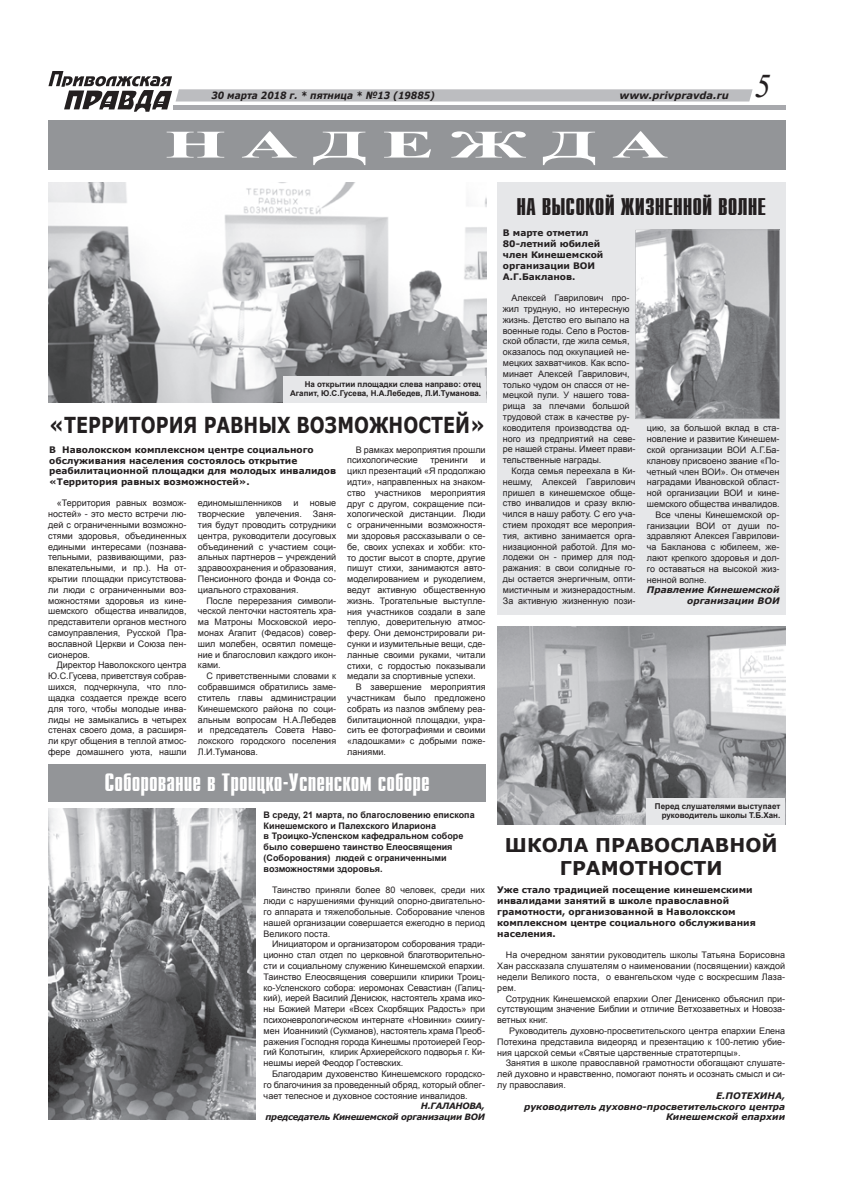
<style>
.page{position:relative;width:842px;height:1191px;background:#fff}
.page>*{position:absolute;margin:0;border:0;box-sizing:border-box;transform-origin:0 0}
.t1{font:700 39px "Times New Roman";letter-spacing:.2em;color:#fff;scale:2 1}
.t2{font:italic 33px "Times New Roman";color:#231f20}
.t3{font:700 25px "Compact C";color:#fff}
.t4{font:700 24px "Compact C";color:#231f20}
.t5{font:700 22px "Verdana";color:#231f20;scale:.8 1}
.t6{font:700 19px/22.8px "Verdana";color:#231f20;text-align:center}
.t7{font:italic 700 10px "Verdana";color:#231f20;scale:.9 1}
.t8{font:italic 700 10px "Verdana";color:#231f20}
.t9{font:9px/10.8px "Arial";color:#231f20;text-align:justify}
.t10{font:700 9px/10.8px "Verdana";color:#231f20}
.t11{font:700 9px/10.8px "Arial";color:#231f20}
.t12{font:italic 700 9px/10.8px "Verdana";color:#231f20;text-align:right}
.t13{font:italic 700 8.7px/10.4px "Verdana";letter-spacing:-.03em;color:#231f20;text-align:right}
.t14{font:700 8px/9.6px "Arial";color:#231f20;text-align:right}
</style>
<div class="page">
<hr style="left:173px;top:106px;width:612px;height:4px;background:#a8a9ad">
<svg style="left:48px;top:71px;width:705px;height:41px"></svg>
<img style="left:48px;top:182px;width:438px;height:220px">
<img style="left:497px;top:627px;width:288px;height:197px">
<img style="left:48px;top:808px;width:208px;height:311px">
<div style="left:48px;top:764px;width:438px;height:38px;background:#939598"></div>
<div style="left:497px;top:182px;width:288px;height:433px;background:#e6e7e9"></div>
<div style="left:48px;top:120px;width:737px;height:50px;background:#939598"></div>
<svg style="left:635px;top:229px;width:145px;height:190px;background:#9fa0a3"></svg>
<div style="left:283px;top:376px;width:203px;height:27px;background:#e6e7e9"></div>
<div style="left:646px;top:798px;width:139px;height:26px;background:#e6e7e9"></div>
<p class="t7" style="left:211px;top:88px;width:250px">30 марта 2018 г. * пятница * №13 (19885)</p>
<p class="t8" style="left:620px;top:88px;width:111px">www.privpravda.ru</p>
<h1 class="t1" style="left:165px;top:118px;width:253px">НАДЕЖДА</h1>
<h2 class="t2" style="left:755px;top:64px;width:18px">5</h2>
<p class="t14" style="left:290px;top:379px;width:193px">На открытии площадки слева направо: отец<br>Агапит, Ю.С.Гусева, Н.А.Лебедев, Л.И.Туманова.</p>
<h3 class="t5" style="left:49px;top:410px;width:546px">«ТЕРРИТОРИЯ РАВНЫХ ВОЗМОЖНОСТЕЙ»</h3>
<p class="t10" style="left:49px;top:444px;width:288px">В Наволокском комплексном центре социального обслуживания населения состоялось открытие реабилитационной площадки для молодых инвалидов «Территория равных возможностей».</p>
<p class="t9" style="left:48px;top:498px;width:140px;text-indent:9px">«Территория равных возмож&shy;ностей» - это место встречи лю&shy;дей с ограниченными возможно&shy;стями здоровья, объединенных едиными интересами (познава&shy;тельными, развивающими, раз&shy;влекательными, и пр.). На от&shy;крытии площадки присутствова&shy;ли люди с ограниченными воз&shy;можностями здоровья из кине&shy;шемского общества инвалидов, представители органов местного самоуправления, Русской Пра&shy;вославной Церкви и Союза пен&shy;сионеров.</p>
<p class="t9" style="left:48px;top:660px;width:140px;text-indent:9px">Директор Наволокского центра Ю.С.Гусева, приветствуя собрав&shy;шихся, подчеркнула, что пло&shy;щадка создается прежде всего для того, чтобы молодые инва&shy;лиды не замыкались в четырех стенах своего дома, а расширя&shy;ли круг общения в теплой атмос&shy;фере домашнего уюта, нашли</p>
<p class="t9" style="left:198px;top:498px;width:140px;text-indent:112px">новые творческие увлечения. Заня&shy;тия будут проводить сотрудники центра, руководители досуговых объединений с участием соци&shy;альных партнеров – учреждений здравоохранения и образования, Пенсионного фонда и Фонда со&shy;циального страхования.</p>
<p class="t9" style="left:198px;top:595px;width:140px;text-indent:9px">После перерезания символи&shy;ческой ленточки настоятель хра&shy;ма Матроны Московской иеро&shy;монах Агапит (Федасов) совер&shy;шил молебен, освятил помеще&shy;ние и благословил каждого икон&shy;ками.</p>
<p class="t9" style="left:198px;top:671px;width:140px;text-indent:9px">С приветственными словами к собравшимся обратились заме&shy;ститель главы администрации Кинешемского района по соци&shy;альным вопросам Н.А.Лебедев и председатель Совета Наво&shy;локского городского поселения Л.И.Туманова.</p>
<p class="t9" style="left:198px;top:498px;width:85px">единомышленников</p>
<p class="t9" style="left:293px;top:498px;width:7px">и</p>
<p class="t9" style="left:347px;top:444px;width:140px;text-indent:9px">В рамках мероприятия прошли психологические</p>
<p class="t9" style="left:430px;top:455px;width:39px">тренинги</p>
<p class="t9" style="left:347px;top:455px;width:140px;text-indent:133px">и цикл презентаций «Я продолжаю идти», направленных на знаком&shy;ство участников мероприятия друг с другом, сокращение пси&shy;хологической дистанции. Люди с ограниченными возможностя&shy;ми здоровья рассказывали о се&shy;бе, своих успехах и хобби: кто&shy;то достиг высот в спорте, другие пишут стихи, занимаются авто&shy;моделированием и рукоделием, ведут активную общественную жизнь. Трогательные выступле&shy;ния участников создали в зале теплую, доверительную атмос&shy;феру. Они демонстрировали ри&shy;сунки и изумительные вещи, сде&shy;ланные своими руками, читали стихи, с гордостью показывали медали за спортивные успехи.</p>
<p class="t9" style="left:347px;top:682px;width:140px;text-indent:9px">В завершение мероприятия участникам было предложено собрать из пазлов эмблему реа&shy;билитационной площадки, укра&shy;сить ее фотографиями и своими «ладошками» с добрыми поже&shy;ланиями.</p>
<h3 class="t3" style="left:104px;top:770px;width:327px">Соборование в Троицко-Успенском соборе</h3>
<p class="t11" style="left:264px;top:809px;width:212px">В среду, 21 марта, по благословению епископа Кинешемского и Палехского Илариона<br>в Троицко-Успенском кафедральном соборе было совершено таинство Елеосвящения (Соборования) людей с ограниченными возможностями здоровья.</p>
<p class="t9" style="left:264px;top:885px;width:223px;text-indent:9px">Таинство приняли более 80 человек, среди них люди с нарушениями функций опорно-двигательно&shy;го аппарата и тяжелобольные. Соборование членов нашей организации совершается ежегодно в период Великого поста.</p>
<p class="t9" style="left:264px;top:939px;width:223px;text-indent:9px">Инициатором и организатором соборования тради&shy;ционно стал отдел по церковной благотворительно&shy;сти и социальному служению Кинешемской епархии.<br>Таинство Елеосвящения совершили клирики Троиц&shy;ко-Успенского собора: иеромонах Севастиан (Галиц&shy;кий), иерей Василий Денисюк, настоятель храма ико&shy;ны Божией Матери «Всех Скорбящих Радость» при психоневрологическом интернате «Новинки» схиигу&shy;мен Иоанникий (Сукманов), настоятель храма Преоб&shy;ражения Господня города Кинешмы протоиерей Геор&shy;гий Колотыгин, клирик Архиерейского подворья г. Ки&shy;нешмы иерей Феодор Гостевских.</p>
<p class="t9" style="left:264px;top:1068px;width:223px;text-indent:9px">Благодарим духовенство Кинешемского городско&shy;го благочиния за проведенный обряд, который облег&shy;чает телесное и духовное состояние инвалидов.</p>
<p class="t13" style="left:265px;top:1100px;width:221px">Н.ГАЛАНОВА,<br>председатель Кинешемской организации ВОИ</p>
<h3 class="t4" style="left:516px;top:195px;width:251px">НА ВЫСОКОЙ ЖИЗНЕННОЙ ВОЛНЕ</h3>
<p class="t10" style="left:503px;top:227px;width:102px">В марте отметил<br>80-летний юбилей член Кинешемской организации ВОИ<br>А.Г.Бакланов.</p>
<p class="t9" style="left:503px;top:293px;width:134px;text-align:left;text-indent:9px">Алексей Гаврилович про&shy;жил трудную, но интересную жизнь. Детство его выпало на военные годы. Село в Ростов&shy;ской области, где жила семья, оказалось под оккупацией не&shy;мецких захватчиков. Как вспо&shy;минает Алексей Гаврилович, только чудом он спасся от не&shy;мецкой пули. У нашего това&shy;рища за плечами большой трудовой стаж в качестве ру&shy;ководителя производства од&shy;ного из предприятий на севе&shy;ре нашей страны. Имеет прави&shy;тельственные награды.</p>
<p class="t9" style="left:503px;top:465px;width:134px;text-indent:9px">Когда семья переехала в Ки&shy;нешму, Алексей Гаврилович пришел в кинешемское обще&shy;ство инвалидов и сразу вклю&shy;чился в нашу работу. С его уча&shy;стием проходят все мероприя&shy;тия, активно занимается орга&shy;низационной работой. Для мо&shy;лодежи он - пример для под&shy;ражания: в свои солидные го&shy;ды остается энергичным, опти&shy;мистичным и жизнерадостным.<br>За активную жизненную пози-</p>
<p class="t9" style="left:647px;top:423px;width:134px">цию, за большой вклад в ста-</p>
<p class="t9" style="left:647px;top:434px;width:134px">новление и развитие Кинешем-</p>
<p class="t9" style="left:647px;top:444px;width:134px">ской организации ВОИ А.Г.Ба-</p>
<p class="t9" style="left:647px;top:455px;width:134px">кланову присвоено звание «По-</p>
<p class="t9" style="left:647px;top:466px;width:134px">четный член ВОИ». Он отмечен</p>
<p class="t9" style="left:647px;top:477px;width:134px">наградами Ивановской област-</p>
<p class="t9" style="left:647px;top:488px;width:134px">ной организации ВОИ и кине-</p>
<p class="t9" style="left:647px;top:498px;width:134px">шемского общества инвалидов.</p>
<p class="t9" style="left:655px;top:509px;width:126px">Все члены Кинешемской ор-</p>
<p class="t9" style="left:647px;top:520px;width:134px">ганизации ВОИ от души по-</p>
<p class="t9" style="left:647px;top:531px;width:134px">здравляют Алексея Гаврилови-</p>
<p class="t9" style="left:647px;top:542px;width:134px">ча Бакланова с юбилеем, же-</p>
<p class="t9" style="left:647px;top:552px;width:134px">лают крепкого здоровья и дол-</p>
<p class="t9" style="left:647px;top:563px;width:134px">го оставаться на высокой жиз-</p>
<p class="t9" style="left:647px;top:574px;width:61px">ненной волне.</p>
<p class="t12" style="left:647px;top:584px;width:134px">Правление Кинешемской организации ВОИ</p>
<p class="t14" style="left:655px;top:801px;width:127px">Перед слушателями выступает руководитель школы Т.Б.Хан.</p>
<h3 class="t6" style="left:505px;top:833px;width:274px">ШКОЛА ПРАВОСЛАВНОЙ<br>ГРАМОТНОСТИ</h3>
<p class="t10" style="left:497px;top:884px;width:260px">Уже стало традицией посещение кинешемскими инвалидами занятий в школе православной грамотности, организованной в Наволокском комплексном центре социального обслуживания населения.</p>
<p class="t9" style="left:497px;top:949px;width:289px;text-indent:9px">На очередном занятии руководитель школы Татьяна Борисовна Хан рассказала слушателям о наименовании (посвящении) каждой недели Великого поста, о евангельском чуде с воскресшим Лаза&shy;рем.</p>
<p class="t9" style="left:497px;top:993px;width:290px;text-indent:9px">Сотрудник Кинешемской епархии Олег Денисенко объяснил при&shy;сутствующим значение Библии и отличие Ветхозаветных и Новоза&shy;ветных книг.</p>
<p class="t9" style="left:497px;top:1025px;width:289px;text-indent:12px">Руководитель духовно-просветительского центра епархии Елена Потехина представила видеоряд и презентацию к 100-летию убие&shy;ния царской семьи «Святые царственные стратотерпцы».</p>
<p class="t9" style="left:497px;top:1057px;width:290px;text-indent:9px">Занятия в школе православной грамотности обогащают слушате&shy;лей духовно и нравственно, помогают понять и осознать смысл и си&shy;лу православия.</p>
<p class="t12" style="left:524px;top:1089px;width:263px">Е.ПОТЕХИНА,<br>руководитель духовно-просветительского центра<br>Кинешемской епархии</p>
</div>
